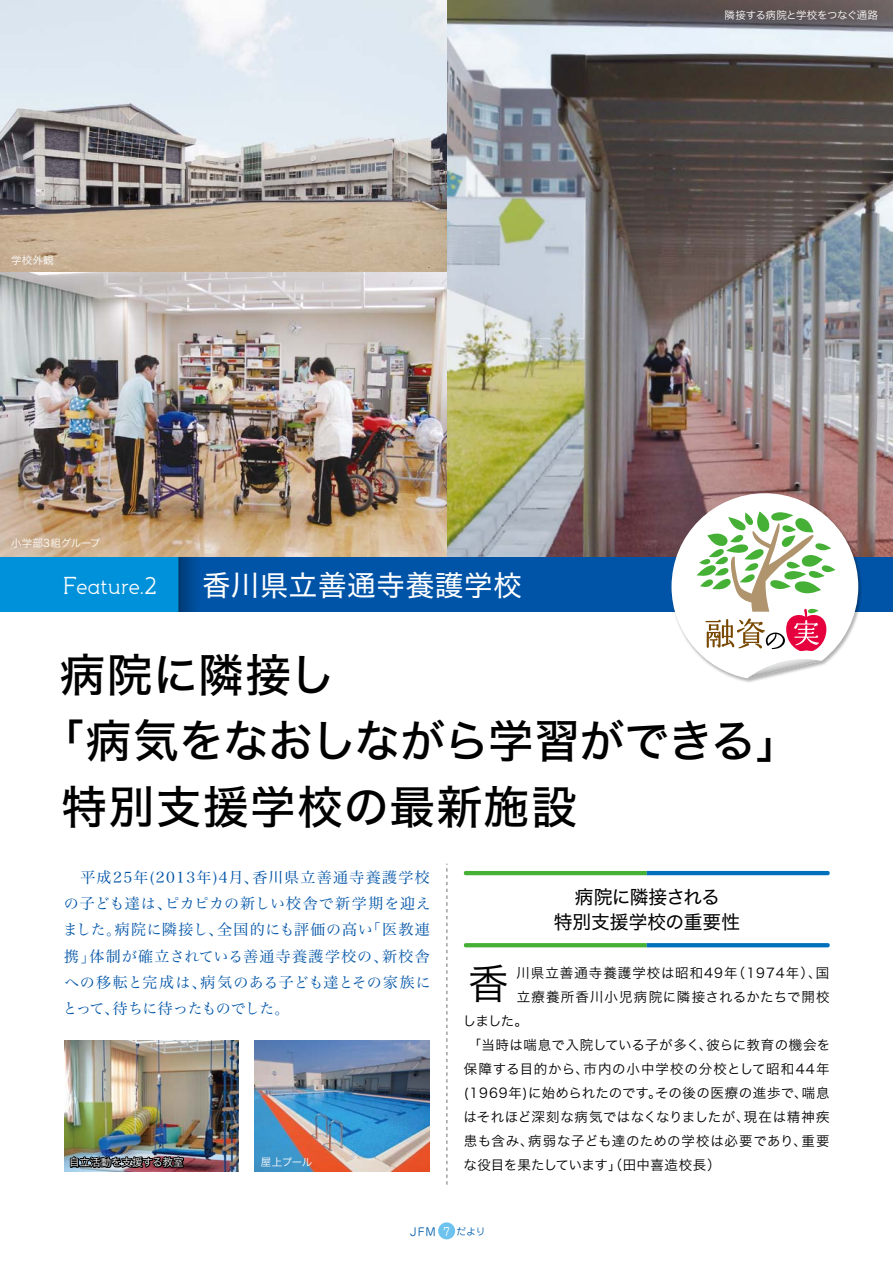
<style>
.page{position:relative;width:893px;height:1263px;background:#fff}
.page>*{position:absolute;margin:0;border:0;box-sizing:border-box;transform-origin:0 0}
.t1{font:45.6px "Hira Kaku Std W5";letter-spacing:-.02em;color:#000}
.t2{font:45.6px "Hira Kaku Std W5";letter-spacing:.035em;color:#000}
.t3{font:45.6px "Hira Kaku Std W5";letter-spacing:.005em;color:#000}
.t4{font:41.25px "Hira Kaku Std W3";color:#000}
.t5{font:28.5px "Hira Kaku Std W4";letter-spacing:.025em;color:#fff}
.t6{font:19.5px "pironv 2";letter-spacing:-.02em;color:#fff}
.t7{font:18.75px/25.2px "Hira Kaku Std W4";color:#000;text-align:center}
.t8{font:15px/26.2px "Hira Min Std W3";letter-spacing:.02em;color:#0054a7;text-align:justify}
.t9{font:13.5px "Hira Kaku Std W3";letter-spacing:.04em;color:#000}
.t10{font:13.5px "Hira Kaku Std W3";letter-spacing:.06em;color:#000}
.t11{font:13.5px "Hira Kaku Std W3";letter-spacing:.075em;color:#000}
.t12{font:13.5px "Hira Kaku Std W3";letter-spacing:.065em;color:#000}
.t13{font:13.5px "Hira Kaku Std W3";letter-spacing:.005em;color:#000}
.t14{font:10.95px "Jun 201 Pro";color:#005dac}
.t15{font:10.5px "Hira Kaku Std W3";letter-spacing:-.015em;color:#fff}
.t16{font:10.5px "Hira Kaku Std W3";letter-spacing:.015em;color:#fff}
.s1{font-size:23.4px}
.s2{font-size:11.25px;color:#fff}
.s3{font-size:9.6px}
</style>
<div class="page">
<img style="left:447px;top:0;width:446px;height:557px">
<img style="left:0;top:0;width:446px;height:557px">
<div style="left:438px;top:1222px;width:17px;height:17px;background:#6ec3ee;border-radius:50%"></div>
<img style="left:64px;top:1040px;width:174px;height:131px">
<img style="left:255px;top:1040px;width:174px;height:131px">
<div style="left:0;top:557px;width:893px;height:55px;background:#0054a7"></div>
<svg style="left:464px;top:871px;width:366px;height:4px"></svg>
<svg style="left:464px;top:943px;width:366px;height:4px"></svg>
<svg style="left:447px;top:864px;width:1px;height:321px"></svg>
<img style="left:69px;top:1151px;width:117px;height:19px">
<div style="left:0;top:557px;width:179px;height:55px;background:#0091db"></div>
<svg style="left:179px;top:557px;width:16px;height:55px"></svg>
<img style="left:669px;top:491px;width:195px;height:191px">
<svg style="left:671px;top:493px;width:187px;height:185px"></svg>
<p class="t15" style="left:11px;top:252px;width:44px">学校外観</p>
<p class="t16" style="left:11px;top:535px;width:91px">小学部3組グループ</p>
<h3 class="t6" style="left:62px;top:575px;width:97px"><span class="s1">F</span>eature<span class="s1">.2</span></h3>
<h3 class="t5" style="left:202px;top:564px;width:321px">香川県立善通寺養護学校</h3>
<p class="t15" style="left:725px;top:7px;width:155px">隣接する病院と学校をつなぐ通路</p>
<h1 class="t3" style="left:60px;top:640px;width:277px">病院に隣接し</h1>
<h1 class="t1" style="left:39px;top:706px;width:764px">「病気をなおしながら学習ができる」</h1>
<h1 class="t2" style="left:62px;top:772px;width:517px">特別支援学校の最新施設</h1>
<p class="t8" style="left:62px;top:864px;width:370px">　平成25年(2013年)4月、香川県立善通寺養護学校の子ども達は、ピカピカの新しい校舎で新学期を迎えました。病院に隣接し、全国的にも評価の高い「医教連携」体制が確立されている善通寺養護学校の、新校舎への移転と完成は、病気のある子ども達とその家族にとって、待ちに待ったものでした。</p>
<p class="t15" style="left:69px;top:1154px;width:116px">自立活動を支援する教室</p>
<p class="t15" style="left:261px;top:1154px;width:53px">屋上プール</p>
<p class="t7" style="left:554px;top:884px;width:188px">病院に隣接される<br>特別支援学校の重要性</p>
<h2 class="t4" style="left:468px;top:953px;width:43px">香</h2>
<p class="t11" style="left:517px;top:962px;width:314px">川県立善通寺養護学校は昭和49年（1974年）、国</p>
<p class="t12" style="left:517px;top:986px;width:314px">立療養所香川小児病院に隣接されるかたちで開校</p>
<p class="t9" style="left:463px;top:1010px;width:66px">しました。</p>
<p class="t9" style="left:468px;top:1034px;width:364px">「当時は喘息で入院している子が多く、彼らに教育の機会を</p>
<p class="t10" style="left:464px;top:1058px;width:367px">保障する目的から、市内の小中学校の分校として昭和44年</p>
<p class="t9" style="left:464px;top:1082px;width:367px">(1969年)に始められたのです。その後の医療の進歩で、喘息</p>
<p class="t9" style="left:464px;top:1106px;width:368px">はそれほど深刻な病気ではなくなりましたが、現在は精神疾</p>
<p class="t9" style="left:464px;top:1130px;width:367px">患も含み、病弱な子ども達のための学校は必要であり、重要</p>
<p class="t13" style="left:464px;top:1154px;width:259px">な役目を果たしています」（田中喜造校長）</p>
<p class="t14" style="left:410px;top:1223px;width:77px">JFM <span class="s2">7</span> <span class="s3">だより</span></p>
</div>
